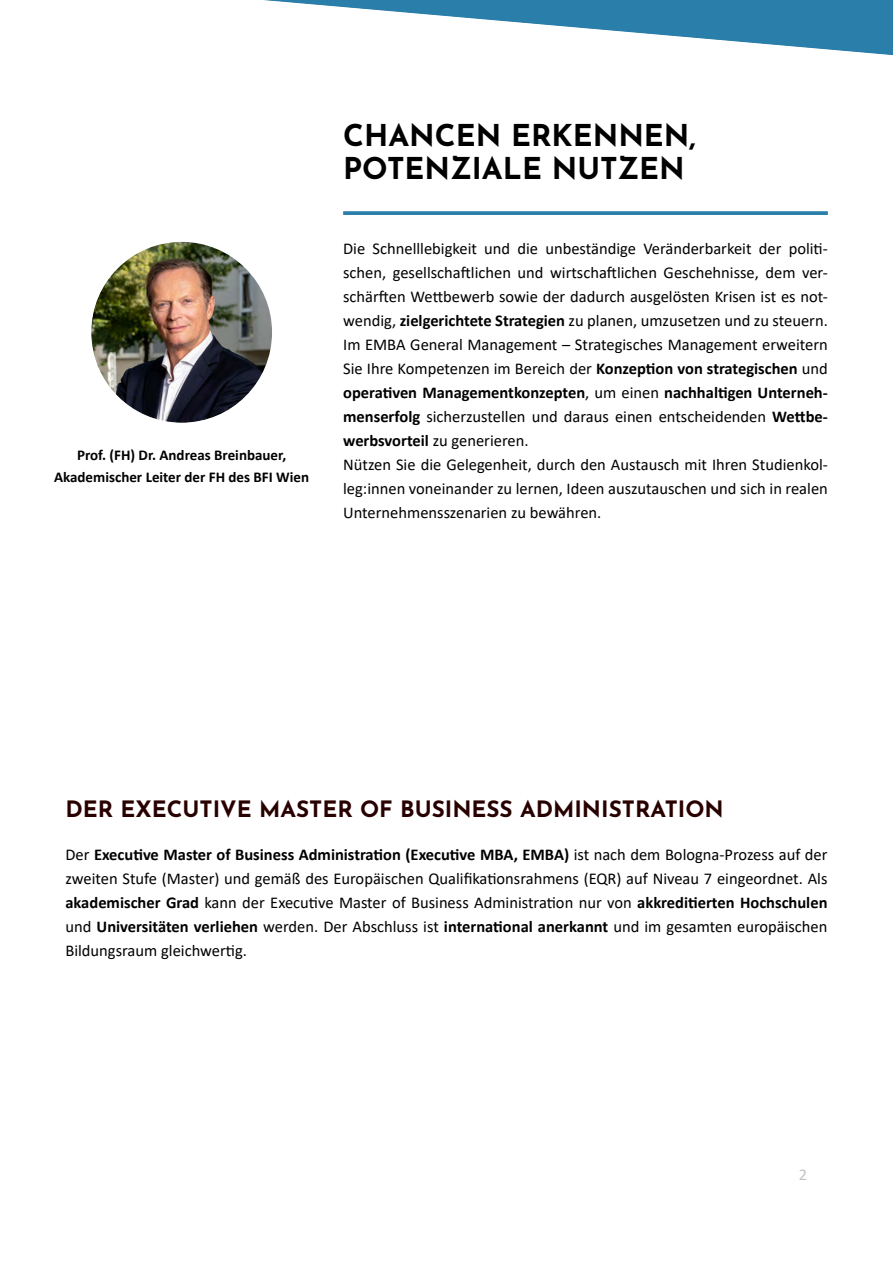
<style>
.page{position:relative;width:893px;height:1263px;background:#fff}
.page>*{position:absolute;margin:0;border:0;box-sizing:border-box;transform-origin:0 0}
.t1{font:700 30px/33px "Josefin Sans";color:#000}
.t2{font:700 22.5px "Josefin Sans";color:#290000}
.t3{font:16.5px/24px "Calibri";color:#000}
.t4{font:16.5px "Calibri";color:#c3c3c3}
.t5{font:700 15px/22.5px "Calibri";color:#000;text-align:center}
.s1{font-weight:700}
</style>
<div class="page">
<svg style="left:343px;top:211px;width:485px;height:4px;background:#3586af"></svg>
<svg style="left:264px;top:0;width:629px;height:55px"></svg>
<img style="left:91px;top:242px;width:181px;height:181px;border-radius:90px">
<p class="t5" style="left:54px;top:443px;width:257px">Prof. (FH) Dr. Andreas Breinbauer,<br>Akademischer Leiter der FH des BFI Wien</p>
<h1 class="t1" style="left:343px;top:115px;width:354px">CHANCEN ERKENNEN,<br>POTENZIALE NUTZEN</h1>
<p class="t3" style="left:343px;top:236px;width:486px">Die Schnelllebigkeit und die unbeständige Veränderbarkeit der politi&shy;schen, gesellschaftlichen und wirtschaftlichen Geschehnisse, dem ver&shy;schärften Wettbewerb sowie der dadurch ausgelösten Krisen ist es not&shy;wendig, <span class="s1">zielgerichtete Strategien</span> zu planen, umzusetzen und zu steuern.<br>Im EMBA General Management – Strategisches Management erweitern Sie Ihre Kompetenzen im Bereich der <span class="s1">Konzeption von strategischen</span> und <span class="s1">operativen Managementkonzepten</span>, um einen <span class="s1">nachhaltigen Unterneh&shy;menserfolg</span> sicherzustellen und daraus einen entscheidenden <span class="s1">Wettbe&shy;werbsvorteil</span> zu generieren.<br>Nützen Sie die Gelegenheit, durch den Austausch mit Ihren Studienkol&shy;leg:innen voneinander zu lernen, Ideen auszutauschen und sich in realen Unternehmensszenarien zu bewähren.</p>
<h2 class="t2" style="left:65px;top:789px;width:660px">DER EXECUTIVE MASTER OF BUSINESS ADMINISTRATION</h2>
<p class="t3" style="left:65px;top:842px;width:764px;text-align:justify">Der <span class="s1">Executive Master of Business Administration (Executive MBA, EMBA)</span> ist nach dem Bologna-Prozess auf der zweiten Stufe (Master) und gemäß des Europäischen Qualifikationsrahmens (EQR) auf Niveau 7 eingeordnet. Als <span class="s1">akademischer Grad</span> kann der Executive Master of Business Administration nur von <span class="s1">akkreditierten Hochschulen </span>und <span class="s1">Universitäten verliehen</span> werden. Der Abschluss ist <span class="s1">international anerkannt</span> und im gesamten europäischen Bildungsraum gleichwertig.</p>
<p class="t4" style="left:799px;top:1163px;width:10px">2</p>
</div>
